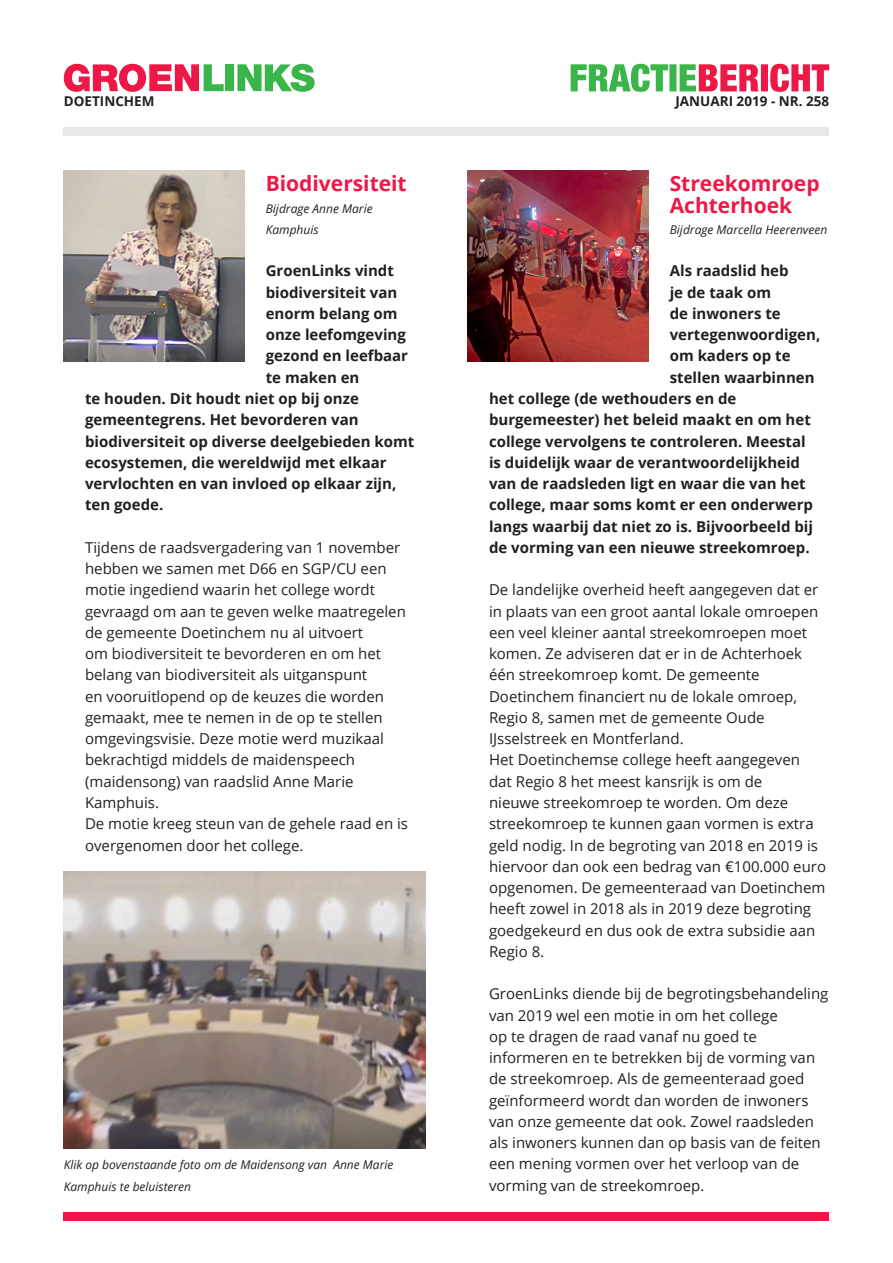
<style>
.page{position:relative;width:893px;height:1263px;background:#fff}
.page>*{position:absolute;margin:0;border:0;box-sizing:border-box;transform-origin:0 0}
.Tussenkop{font:700 21px/21.3px "Open Sans";color:#ed1845}
.Body{font:15px/21.3px "Open Sans";color:#231f20}
.Body_Bold{font:700 15px "Open Sans";color:#231f20}
.t1{font:700 13.5px "Open Sans";color:#231f20}
.Auteur{font:italic 12px/21.3px "Open Sans";color:#231f20}
</style>
<div class="page">
<img style="left:64px;top:170px;width:180px;height:191px">
<img style="left:468px;top:170px;width:180px;height:191px">
<img style="left:64px;top:872px;width:361px;height:276px">
<div style="left:64px;top:128px;width:765px;height:8px;background:#e6e7e9"></div>
<div style="left:64px;top:1212px;width:765px;height:8px;background:#ed1845"></div>
<svg style="left:571px;top:64px;width:258px;height:28px"></svg>
<svg style="left:64px;top:64px;width:160px;height:28px"></svg>
<div style="left:226px;top:64px;width:8px;height:27px;background:#3ab54a"></div>
<svg style="left:237px;top:64px;width:78px;height:28px"></svg>
<p class="t1" style="left:64px;top:92px;width:92px">DOETINCHEM</p>
<p class="t1" style="left:675px;top:92px;width:155px">JANUARI 2019 - NR. 258</p>
<p class="Tussenkop" style="left:266px;top:173px;width:142px">Biodiversiteit</p>
<p class="Auteur" style="left:266px;top:197px;width:108px">Bijdrage Anne Marie<br>Kamphuis</p>
<p class="Body_Bold" style="left:266px;top:260px;width:130px">GroenLinks vindt</p>
<p class="Body_Bold" style="left:266px;top:282px;width:133px">biodiversiteit van</p>
<p class="Body_Bold" style="left:266px;top:303px;width:133px">enorm belang om</p>
<p class="Body_Bold" style="left:266px;top:324px;width:142px">onze leefomgeving</p>
<p class="Body_Bold" style="left:266px;top:345px;width:144px">gezond en leefbaar</p>
<p class="Body_Bold" style="left:266px;top:367px;width:95px">te maken en</p>
<p class="Body_Bold" style="left:85px;top:388px;width:275px">te houden. Dit houdt niet op bij onze</p>
<p class="Body_Bold" style="left:85px;top:409px;width:275px">gemeentegrens. Het bevorderen van</p>
<p class="Body_Bold" style="left:85px;top:430px;width:331px">biodiversiteit op diverse deelgebieden komt</p>
<p class="Body_Bold" style="left:85px;top:452px;width:303px">ecosystemen, die wereldwijd met elkaar</p>
<p class="Body_Bold" style="left:85px;top:473px;width:313px">vervlochten en van invloed op elkaar zijn,</p>
<p class="Body_Bold" style="left:85px;top:494px;width:80px">ten goede.</p>
<p class="Body" style="left:85px;top:536px;width:322px">Tijdens de raadsvergadering van 1 november hebben we samen met D66 en SGP/CU een motie ingediend waarin het college wordt gevraagd om aan te geven welke maatregelen de gemeente Doetinchem nu al uitvoert<br>om biodiversiteit te bevorderen en om het belang van biodiversiteit als uitganspunt<br>en vooruitlopend op de keuzes die worden gemaakt, mee te nemen in de op te stellen omgevingsvisie. Deze motie werd muzikaal bekrachtigd middels de maidenspeech (maidensong) van raadslid Anne Marie Kamphuis.</p>
<p class="Body" style="left:85px;top:813px;width:325px">De motie kreeg steun van de gehele raad en is overgenomen door het college.</p>
<p class="Auteur" style="left:64px;top:1154px;width:331px">Klik op bovenstaande foto om de Maidensong van Anne Marie<br>Kamphuis te beluisteren</p>
<p class="Tussenkop" style="left:670px;top:173px;width:151px">Streekomroep<br>Achterhoek</p>
<p class="Auteur" style="left:670px;top:219px;width:159px">Bijdrage Marcella Heerenveen</p>
<p class="Body_Bold" style="left:670px;top:260px;width:120px">Als raadslid heb</p>
<p class="Body_Bold" style="left:670px;top:282px;width:103px">je de taak om</p>
<p class="Body_Bold" style="left:670px;top:303px;width:113px">de inwoners te</p>
<p class="Body_Bold" style="left:670px;top:324px;width:152px">vertegenwoordigen,</p>
<p class="Body_Bold" style="left:670px;top:345px;width:122px">om kaders op te</p>
<p class="Body_Bold" style="left:670px;top:367px;width:146px">stellen waarbinnen</p>
<p class="Body_Bold" style="left:489px;top:388px;width:249px">het college (de wethouders en de</p>
<p class="Body_Bold" style="left:489px;top:409px;width:323px">burgemeester) het beleid maakt en om het</p>
<p class="Body_Bold" style="left:489px;top:430px;width:318px">college vervolgens te controleren. Meestal</p>
<p class="Body_Bold" style="left:489px;top:452px;width:313px">is duidelijk waar de verantwoordelijkheid</p>
<p class="Body_Bold" style="left:489px;top:473px;width:318px">van de raadsleden ligt en waar die van het</p>
<p class="Body_Bold" style="left:489px;top:494px;width:326px">college, maar soms komt er een onderwerp</p>
<p class="Body_Bold" style="left:489px;top:515px;width:326px">langs waarbij dat niet zo is. Bijvoorbeeld bij</p>
<p class="Body_Bold" style="left:489px;top:537px;width:322px">de vorming van een nieuwe streekomroep.</p>
<p class="Body" style="left:489px;top:579px;width:331px">De landelijke overheid heeft aangegeven dat er in plaats van een groot aantal lokale omroepen een veel kleiner aantal streekomroepen moet komen. Ze adviseren dat er in de Achterhoek één streekomroep komt. De gemeente Doetinchem financiert nu de lokale omroep, Regio 8, samen met de gemeente Oude IJsselstreek en Montferland.</p>
<p class="Body" style="left:489px;top:749px;width:339px">Het Doetinchemse college heeft aangegeven dat Regio 8 het meest kansrijk is om de<br>nieuwe streekomroep te worden. Om deze streekomroep te kunnen gaan vormen is extra geld nodig. In de begroting van 2018 en 2019 is hiervoor dan ook een bedrag van €100.000 euro opgenomen. De gemeenteraad van Doetinchem heeft zowel in 2018 als in 2019 deze begroting goedgekeurd en dus ook de extra subsidie aan Regio 8.</p>
<p class="Body" style="left:489px;top:983px;width:341px">GroenLinks diende bij de begrotingsbehandeling van 2019 wel een motie in om het college<br>op te dragen de raad vanaf nu goed te informeren en te betrekken bij de vorming van de streekomroep. Als de gemeenteraad goed geïnformeerd wordt dan worden de inwoners van onze gemeente dat ook. Zowel raadsleden als inwoners kunnen dan op basis van de feiten een mening vormen over het verloop van de vorming van de streekomroep.</p>
</div>
